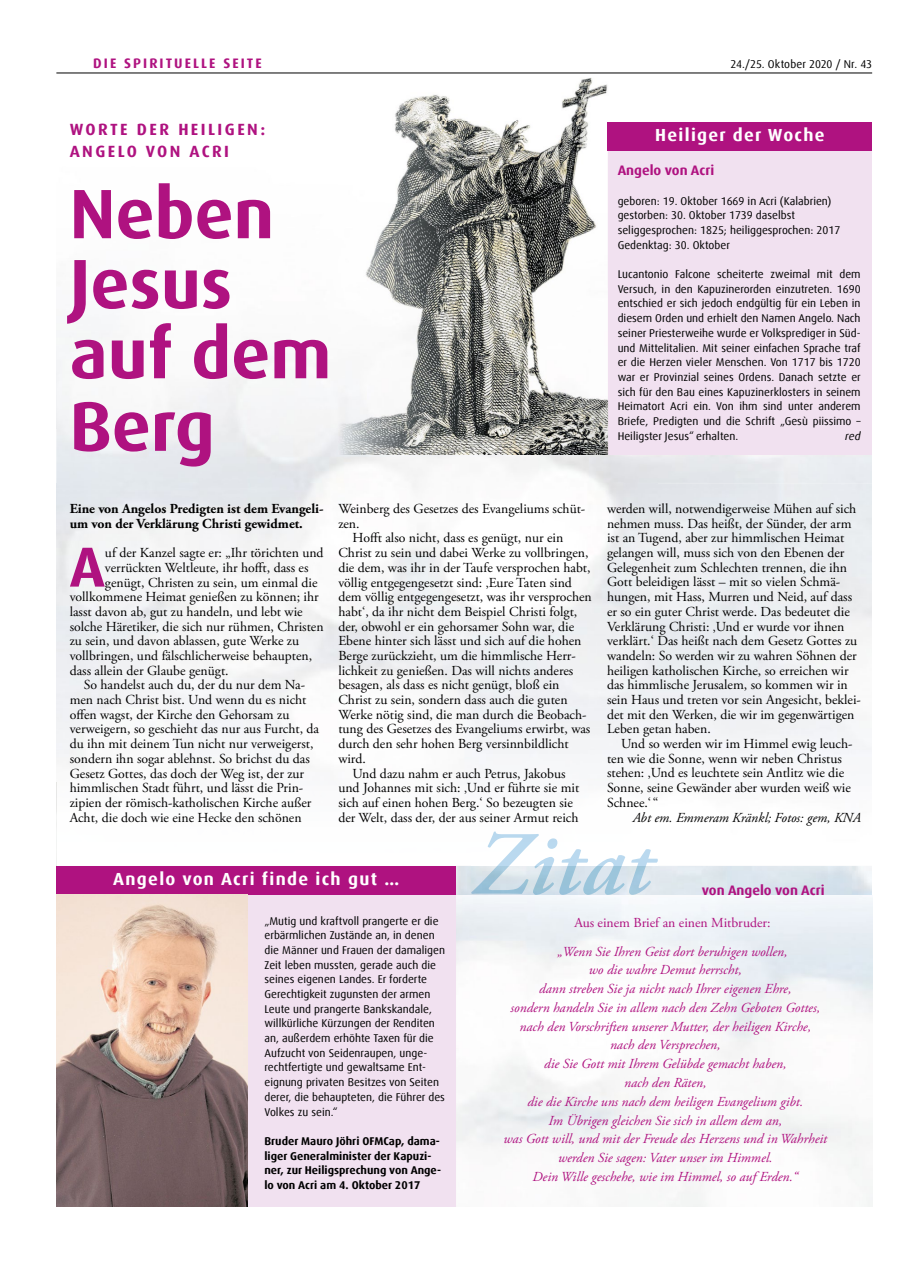
<style>
.page{position:relative;width:908px;height:1276px;background:#fff}
.page>*{position:absolute;margin:0;border:0;box-sizing:border-box;transform-origin:0 0}
.t1{font:700 70px/70.9px "Dax Offc Pro";color:#af1280}
.t2{font:700 56.5px "Dax Offc Pro";color:#af1280}
.t3{font:700 17.5px "Dax Offc Pro";letter-spacing:.075em;color:#fff}
.t4{font:700 16.25px/22.5px "Dax Offc Pro";letter-spacing:.15em;color:#af1280}
.t5{font:13.75px/14.6px "Adobe Garamond Pro";color:#000}
.t6{font:italic 13.75px "Adobe Garamond Pro";color:#af1280}
.t7{font:700 13.75px/14.6px "Adobe Garamond Pro";color:#000}
.t8{font:italic 13.75px "Adobe Garamond Pro";color:#000}
.t9{font:13.75px "Adobe Garamond Pro";color:#af1280}
.t10{font:700 13.75px "Dax Offc Pro";color:#af1280}
.t11{font:700 13.75px "Dax Offc Pro";letter-spacing:.15em;color:#af1280}
.t12{font:11.25px/14.8px "Dax Offc Pro";color:#000}
.t13{font:700 11.25px/14.8px "Dax Offc Pro";color:#000}
.t14{font:italic 11.25px "Dax Offc Pro";color:#000}
</style>
<div class="page">
<img style="left:455px;top:866px;width:416px;height:29px">
<svg style="left:871px;top:898px;width:1px;height:308px"></svg>
<img style="left:56px;top:428px;width:815px;height:56px">
<img style="left:455px;top:892px;width:1px;height:270px">
<div style="left:607px;top:122px;width:264px;height:332px;background:#f1e1f0"></div>
<div style="left:607px;top:122px;width:264px;height:29px;background:#af1280"></div>
<div style="left:57px;top:866px;width:398px;height:340px;background:#f1e1f0"></div>
<div style="left:57px;top:866px;width:398px;height:28px;background:#af1280"></div>
<img style="left:338px;top:72px;width:270px;height:382px">
<svg style="left:607px;top:122px;width:1px;height:29px"></svg>
<img style="left:56px;top:894px;width:192px;height:312px">
<hr style="left:56px;top:73px;width:815px;height:1px;background:#000">
<img style="left:471px;top:866px;width:186px;height:29px">
<img style="left:487px;top:831px;width:170px;height:35px">
<p class="t11" style="left:93px;top:54px;width:170px">DIE SPIRITUELLE SEITE</p>
<p class="t12" style="left:730px;top:56px;width:143px">24./25. Oktober 2020 / Nr. 43</p>
<p class="t4" style="left:70px;top:118px;width:197px">WORTE DER HEILIGEN:<br>ANGELO VON ACRI</p>
<h1 class="t1" style="left:70px;top:179px;width:263px">Neben<br>Jesus auf dem<br>Berg</h1>
<p class="t7" style="left:70px;top:502px;width:255px">Eine von Angelos Predigten ist dem Evangeli&shy;um von der Verklärung Christi gewidmet.</p>
<h2 class="t2" style="left:70px;top:530px;width:37px">A</h2>
<p class="t5" style="left:105px;top:546px;width:220px">uf der Kanzel sagte er: „Ihr törichten und</p>
<p class="t5" style="left:105px;top:561px;width:205px">verrückten Weltleute, ihr hofft, dass es</p>
<p class="t5" style="left:105px;top:575px;width:214px">genügt, Christen zu sein, um einmal die</p>
<p class="t5" style="left:70px;top:590px;width:250px">vollkommene Heimat genießen zu können; ihr</p>
<p class="t5" style="left:70px;top:605px;width:234px">lasst davon ab, gut zu handeln, und lebt wie</p>
<p class="t5" style="left:70px;top:619px;width:255px">solche Häretiker, die sich nur rühmen, Christen</p>
<p class="t5" style="left:70px;top:634px;width:231px">zu sein, und davon ablassen, gute Werke zu</p>
<p class="t5" style="left:70px;top:649px;width:244px">vollbringen, und fälschlicherweise behaupten,</p>
<p class="t5" style="left:70px;top:663px;width:160px">dass allein der Glaube genügt.</p>
<p class="t5" style="left:84px;top:678px;width:223px">So handelst auch du, der du nur dem Na-</p>
<p class="t5" style="left:70px;top:693px;width:238px">men nach Christ bist. Und wenn du es nicht</p>
<p class="t5" style="left:70px;top:707px;width:221px">offen wagst, der Kirche den Gehorsam zu</p>
<p class="t5" style="left:70px;top:722px;width:251px">verweigern, so geschieht das nur aus Furcht, da</p>
<p class="t5" style="left:70px;top:737px;width:245px">du ihn mit deinem Tun nicht nur verweigerst,</p>
<p class="t5" style="left:70px;top:751px;width:242px">sondern ihn sogar ablehnst. So brichst du das</p>
<p class="t5" style="left:70px;top:766px;width:236px">Gesetz Gottes, das doch der Weg ist, der zur</p>
<p class="t5" style="left:70px;top:781px;width:235px">himmlischen Stadt führt, und lässt die Prin-</p>
<p class="t5" style="left:70px;top:795px;width:243px">zipien der römisch-katholischen Kirche außer</p>
<p class="t5" style="left:70px;top:810px;width:233px">Acht, die doch wie eine Hecke den schönen</p>
<p class="t5" style="left:338px;top:502px;width:248px">Weinberg des Gesetzes des Evangeliums schüt-</p>
<p class="t5" style="left:338px;top:516px;width:23px">zen.</p>
<p class="t5" style="left:352px;top:531px;width:212px">Hofft also nicht, dass es genügt, nur ein</p>
<p class="t5" style="left:338px;top:546px;width:251px">Christ zu sein und dabei Werke zu vollbringen,</p>
<p class="t5" style="left:338px;top:560px;width:254px">die dem, was ihr in der Taufe versprochen habt,</p>
<p class="t5" style="left:338px;top:575px;width:235px">völlig entgegengesetzt sind: ‚Eure Taten sind</p>
<p class="t5" style="left:338px;top:590px;width:255px">dem völlig entgegengesetzt, was ihr versprochen</p>
<p class="t5" style="left:338px;top:605px;width:240px">habt‘, da ihr nicht dem Beispiel Christi folgt,</p>
<p class="t5" style="left:338px;top:619px;width:237px">der, obwohl er ein gehorsamer Sohn war, die</p>
<p class="t5" style="left:338px;top:634px;width:244px">Ebene hinter sich lässt und sich auf die hohen</p>
<p class="t5" style="left:338px;top:649px;width:239px">Berge zurückzieht, um die himmlische Herr-</p>
<p class="t5" style="left:338px;top:663px;width:236px">lichkeit zu genießen. Das will nichts anderes</p>
<p class="t5" style="left:338px;top:678px;width:222px">besagen, als dass es nicht genügt, bloß ein</p>
<p class="t5" style="left:338px;top:693px;width:230px">Christ zu sein, sondern dass auch die guten</p>
<p class="t5" style="left:338px;top:707px;width:250px">Werke nötig sind, die man durch die Beobach-</p>
<p class="t5" style="left:338px;top:722px;width:253px">tung des Gesetzes des Evangeliums erwirbt, was</p>
<p class="t5" style="left:338px;top:737px;width:232px">durch den sehr hohen Berg versinnbildlicht</p>
<p class="t5" style="left:338px;top:751px;width:29px">wird.</p>
<p class="t5" style="left:352px;top:766px;width:214px">Und dazu nahm er auch Petrus, Jakobus</p>
<p class="t5" style="left:338px;top:781px;width:242px">und Johannes mit sich: ‚Und er führte sie mit</p>
<p class="t5" style="left:338px;top:795px;width:236px">sich auf einen hohen Berg.‘ So bezeugten sie</p>
<p class="t5" style="left:338px;top:810px;width:241px">der Welt, dass der, der aus seiner Armut reich</p>
<p class="t3" style="left:655px;top:124px;width:171px">Heiliger der Woche</p>
<p class="t10" style="left:617px;top:161px;width:98px">Angelo von Acri</p>
<p class="t12" style="left:617px;top:193px;width:224px">geboren: 19. Oktober 1669 in Acri (Kalabrien) gestorben: 30. Oktober 1739 daselbst seliggesprochen: 1825; heiliggesprochen: 2017<br>Gedenktag: 30. Oktober</p>
<p class="t12" style="left:617px;top:267px;width:244px;text-align:justify">Lucantonio Falcone scheiterte zweimal mit dem Versuch, in den Kapuzinerorden einzutreten. 1690 entschied er sich jedoch endgültig für ein Leben in diesem Orden und erhielt den Namen Angelo. Nach seiner Priesterweihe wurde er Volksprediger in Süd&shy;und Mittelitalien. Mit seiner einfachen Sprache traf er die Herzen vieler Menschen. Von 1717 bis 1720 war er Provinzial seines Ordens. Danach setzte er sich für den Bau eines Kapuzinerklosters in seinem Heimatort Acri ein. Von ihm sind unter anderem Briefe, Predigten und die Schrift „Gesù piissimo – Heiligster Jesus“ erhalten.</p>
<p class="t14" style="left:844px;top:428px;width:17px">red</p>
<p class="t5" style="left:606px;top:502px;width:255px">werden will, notwendigerweise Mühen auf sich nehmen muss. Das heißt, der Sünder, der arm ist an Tugend, aber zur himmlischen Heimat gelangen will, muss sich von den Ebenen der Gelegenheit zum Schlechten trennen, die ihn Gott beleidigen lässt – mit so vielen Schmä&shy;hungen, mit Hass, Murren und Neid, auf dass er so ein guter Christ werde. Das bedeutet die Verklärung Christi: ‚Und er wurde vor ihnen verklärt.‘ Das heißt nach dem Gesetz Gottes zu wandeln: So werden wir zu wahren Söhnen der heiligen katholischen Kirche, so erreichen wir das himmlische Jerusalem, so kommen wir in sein Haus und treten vor sein Angesicht, beklei&shy;det mit den Werken, die wir im gegenwärtigen Leben getan haben.</p>
<p class="t5" style="left:606px;top:737px;width:247px;text-indent:14px">Und so werden wir im Himmel ewig leuch&shy;ten wie die Sonne, wenn wir neben Christus stehen: ‚Und es leuchtete sein Antlitz wie die Sonne, seine Gewänder aber wurden weiß wie Schnee.‘ “</p>
<p class="t8" style="left:632px;top:809px;width:229px">Abt em. Emmeram Kränkl; Fotos: gem, KNA</p>
<p class="t3" style="left:113px;top:867px;width:287px">Angelo von Acri finde ich gut …</p>
<p class="t10" style="left:701px;top:881px;width:124px">von Angelo von Acri</p>
<p class="t12" style="left:264px;top:913px;width:182px">„Mutig und kraftvoll prangerte er die erbärmlichen Zustände an, in denen die Männer und Frauen der damaligen Zeit leben mussten, gerade auch die seines eigenen Landes. Er forderte Gerechtigkeit zugunsten der armen Leute und prangerte Bankskandale, willkürliche Kürzungen der Renditen an, außerdem erhöhte Taxen für die Aufzucht von Seidenraupen, unge&shy;rechtfertigte und gewaltsame Ent&shy;eignung privaten Besitzes von Seiten derer, die behaupteten, die Führer des Volkes zu sein.“</p>
<p class="t13" style="left:264px;top:1133px;width:178px">Bruder Mauro Jöhri OFMCap, dama&shy;liger Generalminister der Kapuzi&shy;ner, zur Heiligsprechung von Ange&shy;lo von Acri am 4. Oktober 2017</p>
<p class="t9" style="left:574px;top:914px;width:197px">Aus einem Brief an einen Mitbruder:</p>
<p class="t6" style="left:557px;top:943px;width:231px">„Wenn Sie Ihren Geist dort beruhigen wollen,</p>
<p class="t6" style="left:588px;top:961px;width:154px">wo die wahre Demut herrscht,</p>
<p class="t6" style="left:539px;top:980px;width:254px">dann streben Sie ja nicht nach Ihrer eigenen Ehre,</p>
<p class="t6" style="left:510px;top:999px;width:311px">sondern handeln Sie in allem nach den Zehn Geboten Gottes,</p>
<p class="t6" style="left:519px;top:1018px;width:293px">nach den Vorschriften unserer Mutter, der heiligen Kirche,</p>
<p class="t6" style="left:609px;top:1037px;width:112px">nach den Versprechen,</p>
<p class="t6" style="left:544px;top:1055px;width:244px">die Sie Gott mit Ihrem Gelübde gemacht haben,</p>
<p class="t6" style="left:624px;top:1074px;width:84px">nach den Räten,</p>
<p class="t6" style="left:527px;top:1093px;width:277px">die die Kirche uns nach dem heiligen Evangelium gibt.</p>
<p class="t6" style="left:548px;top:1112px;width:235px">Im Übrigen gleichen Sie sich in allem dem an,</p>
<p class="t6" style="left:503px;top:1130px;width:325px">was Gott will, und mit der Freude des Herzens und in Wahrheit</p>
<p class="t6" style="left:558px;top:1149px;width:216px">werden Sie sagen: Vater unser im Himmel.</p>
<p class="t6" style="left:532px;top:1168px;width:267px">Dein Wille geschehe, wie im Himmel, so auf Erden.“</p>
</div>
